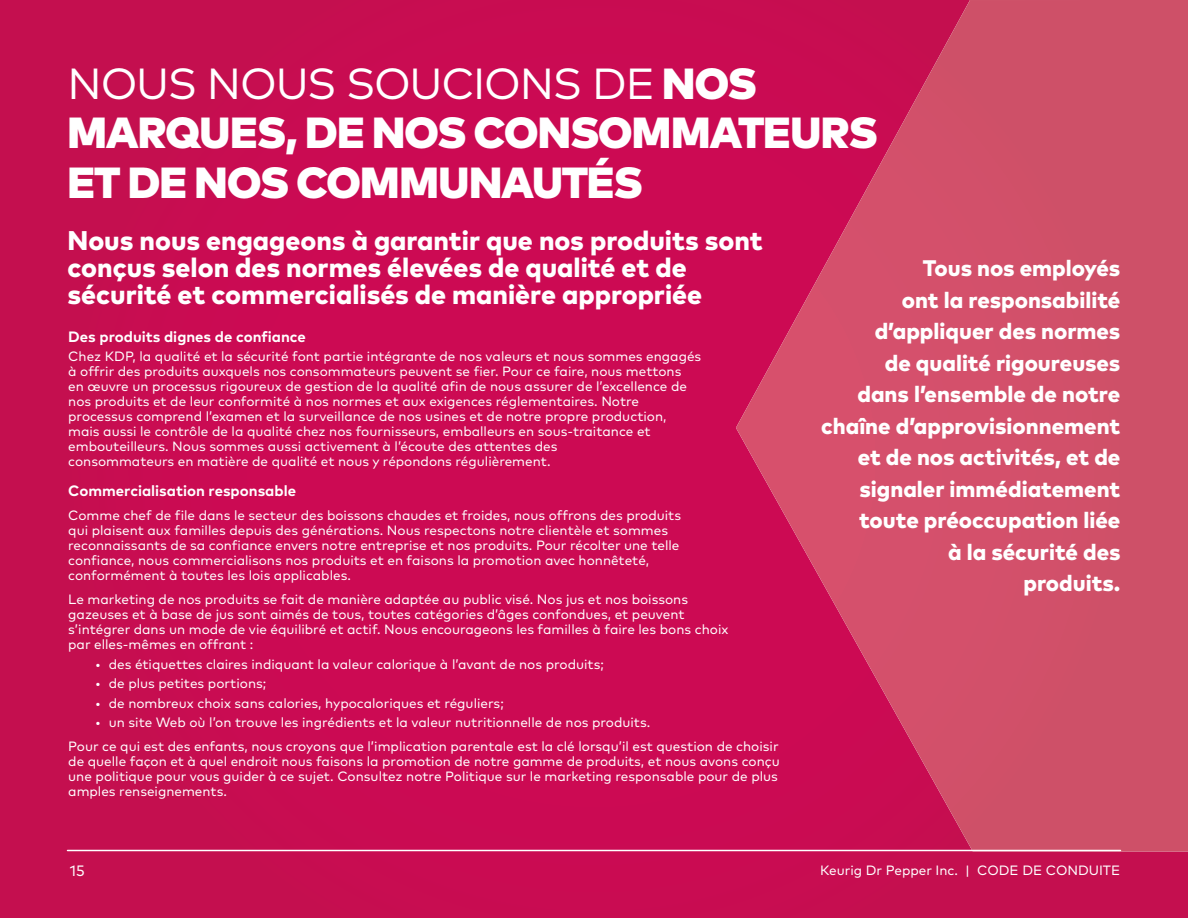
<style>
.page{position:relative;width:1188px;height:918px;background:#ca0b53}
.page>*{position:absolute;margin:0;border:0;box-sizing:border-box;transform-origin:0 0}
.t1{font:900 43.5px/49.5px "Mark OT";letter-spacing:-.025em;color:#fff}
.t2{font:800 27px/27px "Mark OT";color:#fff}
.t3{font:800 22.5px/31.5px "Mark OT";color:#fff;text-align:right}
.t4{font:700 15px "Mark OT";color:#fff}
.t5{font:15px "Mark OT";color:#fff}
.t6{font:13.5px/15px "Mark OT";color:#fff}
.s1{font-weight:400}
</style>
<div class="page">
<svg style="left:736px;top:0;width:452px;height:852px"></svg>
<hr style="left:68px;top:850px;width:1052px;height:1px;background:#fff">
<h1 class="t1" style="left:68px;top:58px;width:812px"><span class="s1">NOUS NOUS SOUCIONS DE</span> NOS<br>MARQUES, DE NOS CONSOMMATEURS<br>ET DE NOS COMMUNAUTÉS</h1>
<h2 class="t2" style="left:68px;top:226px;width:697px">Nous nous engageons à garantir que nos produits sont conçus selon des normes élevées de qualité et de sécurité et commercialisés de manière appropriée</h2>
<p class="t4" style="left:68px;top:327px;width:239px">Des produits dignes de confiance</p>
<p class="t6" style="left:68px;top:349px;width:635px">Chez KDP, la qualité et la sécurité font partie intégrante de nos valeurs et nous sommes engagés à offrir des produits auxquels nos consommateurs peuvent se fier. Pour ce faire, nous mettons<br>en œuvre un processus rigoureux de gestion de la qualité afin de nous assurer de l’excellence de nos produits et de leur conformité à nos normes et aux exigences réglementaires. Notre processus comprend l’examen et la surveillance de nos usines et de notre propre production, mais aussi le contrôle de la qualité chez nos fournisseurs, emballeurs en sous-traitance et embouteilleurs. Nous sommes aussi activement à l’écoute des attentes des<br>consommateurs en matière de qualité et nous y répondons régulièrement.</p>
<p class="t4" style="left:68px;top:481px;width:229px">Commercialisation responsable</p>
<p class="t6" style="left:68px;top:508px;width:614px">Comme chef de file dans le secteur des boissons chaudes et froides, nous offrons des produits qui plaisent aux familles depuis des générations. Nous respectons notre clientèle et sommes reconnaissants de sa confiance envers notre entreprise et nos produits. Pour récolter une telle confiance, nous commercialisons nos produits et en faisons la promotion avec honnêteté, conformément à toutes les lois applicables.</p>
<p class="t6" style="left:68px;top:592px;width:662px">Le marketing de nos produits se fait de manière adaptée au public visé. Nos jus et nos boissons gazeuses et à base de jus sont aimés de tous, toutes catégories d’âges confondues, et peuvent s’intégrer dans un mode de vie équilibré et actif. Nous encourageons les familles à faire les bons choix par elles-mêmes en offrant :</p>
<p class="t6" style="left:95px;top:656px;width:510px">• des étiquettes claires indiquant la valeur calorique à l’avant de nos produits;</p>
<p class="t6" style="left:95px;top:676px;width:172px">• de plus petites portions;</p>
<p class="t6" style="left:95px;top:695px;width:410px">• de nombreux choix sans calories, hypocaloriques et réguliers;</p>
<p class="t6" style="left:68px;top:710px;width:712px;line-height:24px;text-indent:27px">• un site Web où l’on trouve les ingrédients et la valeur nutritionnelle de nos produits.<br>Pour ce qui est des enfants, nous croyons que l’implication parentale est la clé lorsqu’il est question de choisir</p>
<p class="t6" style="left:68px;top:754px;width:713px">de quelle façon et à quel endroit nous faisons la promotion de notre gamme de produits, et nous avons conçu une politique pour vous guider à ce sujet. Consultez notre Politique sur le marketing responsable pour de plus amples renseignements.</p>
<p class="t5" style="left:70px;top:861px;width:16px">15</p>
<p class="t3" style="left:821px;top:252px;width:301px">Tous nos employés<br>ont la responsabilité d’appliquer des normes<br>de qualité rigoureuses<br>dans l’ensemble de notre chaîne d’approvisionnement et de nos activités, et de signaler immédiatement toute préoccupation liée<br>à la sécurité des<br>produits.</p>
<p class="t6" style="left:820px;top:862px;width:302px">Keurig Dr Pepper Inc. | CODE DE CONDUITE</p>
</div>
